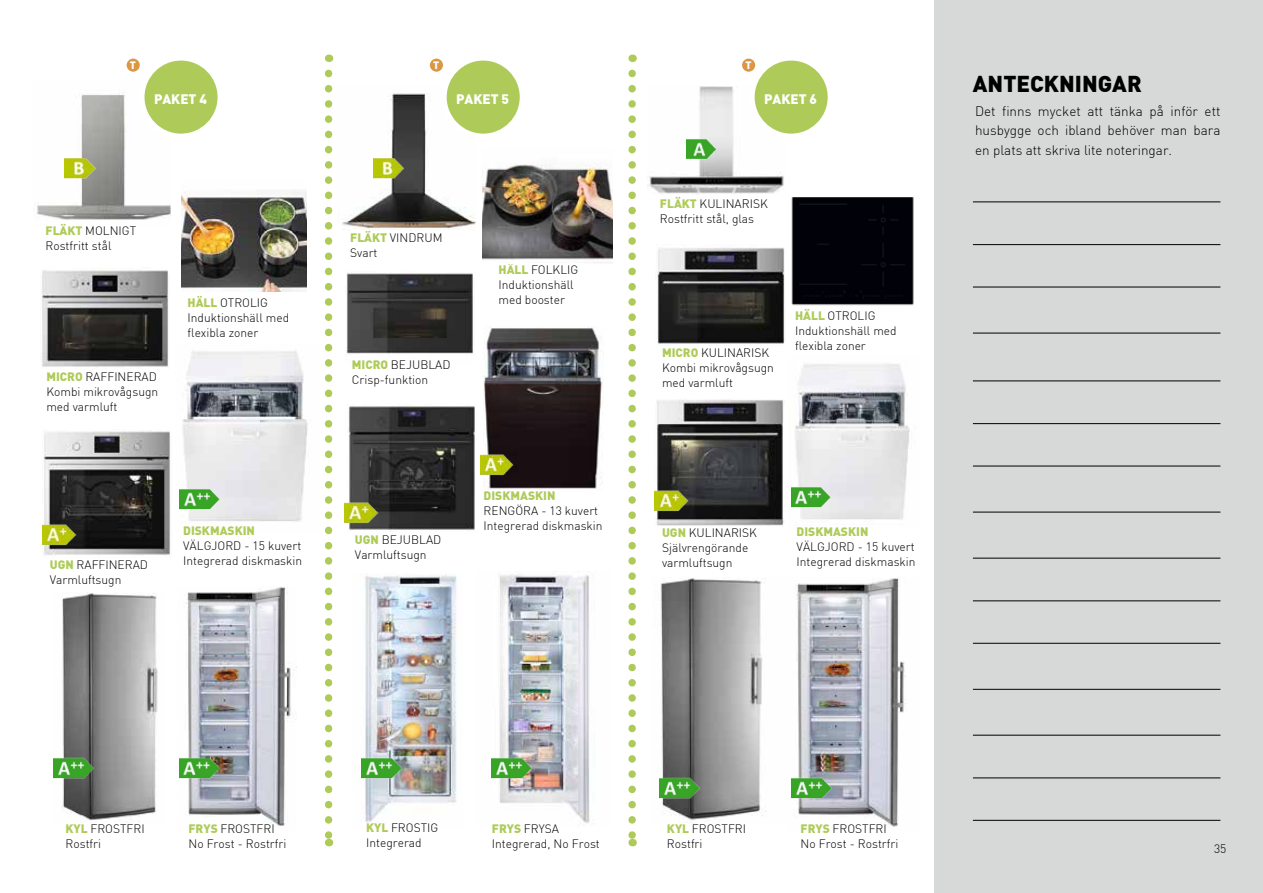
<style>
.page{position:relative;width:1263px;height:893px;background:#fff}
.page>*{position:absolute;margin:0;border:0;box-sizing:border-box;transform-origin:0 0}
.t1{font:900 22.5px "DIN";color:#000}
.t2{font:300 13.5px/19.5px "DIN";color:#000;text-align:justify}
.t3{font:900 13.5px "DIN";color:#fff}
.t4{font:300 12px/15px "DIN";color:#000}
.t5{font:900 12px "DIN";color:#aecb59}
.t6{font:900 10.5px "DIN";color:#fff}
.s1{font-weight:900;color:#aecb59}
</style>
<div class="page">
<img style="left:483px;top:326px;width:120px;height:164px">
<img style="left:36px;top:94px;width:135px;height:126px">
<img style="left:361px;top:573px;width:96px;height:250px">
<div style="left:934px;top:0;width:329px;height:893px;background:#d7d8d8"></div>
<div style="left:142px;top:58px;width:79px;height:79px;background:#aecb59;border-radius:50%"></div>
<div style="left:139px;top:55px;width:85px;height:85px;border:6px solid #fff;border-radius:50%"></div>
<svg style="left:325px;top:73px;width:7px;height:773px"></svg>
<svg style="left:628px;top:73px;width:8px;height:773px"></svg>
<img style="left:181px;top:191px;width:125px;height:101px">
<img style="left:41px;top:270px;width:127px;height:97px">
<div style="left:125px;top:57px;width:16px;height:16px;background:#da9744;border-radius:50%"></div>
<div style="left:124px;top:56px;width:19px;height:19px;border:3px solid #fff;border-radius:50%"></div>
<div style="left:428px;top:57px;width:16px;height:16px;background:#da9744;border-radius:50%"></div>
<div style="left:427px;top:56px;width:19px;height:19px;border:3px solid #fff;border-radius:50%"></div>
<div style="left:740px;top:57px;width:17px;height:16px;background:#da9744;border-radius:50%"></div>
<div style="left:739px;top:56px;width:19px;height:19px;border:3px solid #fff;border-radius:50%"></div>
<img style="left:342px;top:93px;width:133px;height:136px">
<img style="left:346px;top:273px;width:127px;height:81px">
<img style="left:348px;top:406px;width:127px;height:124px">
<img style="left:491px;top:574px;width:99px;height:249px">
<div style="left:444px;top:58px;width:79px;height:79px;background:#aecb59;border-radius:50%"></div>
<div style="left:441px;top:55px;width:85px;height:85px;border:6px solid #fff;border-radius:50%"></div>
<img style="left:647px;top:87px;width:137px;height:108px">
<div style="left:791px;top:198px;width:123px;height:108px;background:#010109"></div>
<img style="left:656px;top:248px;width:129px;height:96px">
<img style="left:656px;top:399px;width:128px;height:127px">
<img style="left:795px;top:363px;width:115px;height:157px">
<div style="left:752px;top:58px;width:79px;height:79px;background:#aecb59;border-radius:50%"></div>
<div style="left:749px;top:55px;width:85px;height:85px;border:6px solid #fff;border-radius:50%"></div>
<img style="left:659px;top:578px;width:107px;height:244px">
<img style="left:791px;top:578px;width:116px;height:249px">
<img style="left:483px;top:163px;width:130px;height:100px">
<img style="left:62px;top:592px;width:96px;height:230px">
<img style="left:186px;top:587px;width:109px;height:239px">
<img style="left:54px;top:756px;width:41px;height:23px">
<img style="left:179px;top:756px;width:41px;height:23px">
<img style="left:43px;top:431px;width:127px;height:124px">
<img style="left:42px;top:523px;width:35px;height:23px">
<img style="left:179px;top:350px;width:129px;height:172px">
<img style="left:180px;top:487px;width:41px;height:23px">
<img style="left:480px;top:452px;width:35px;height:23px">
<img style="left:344px;top:500px;width:35px;height:23px">
<img style="left:362px;top:756px;width:41px;height:23px">
<img style="left:492px;top:756px;width:40px;height:23px">
<img style="left:687px;top:137px;width:35px;height:24px">
<img style="left:373px;top:158px;width:35px;height:23px">
<img style="left:64px;top:158px;width:35px;height:23px">
<img style="left:791px;top:485px;width:41px;height:23px">
<img style="left:655px;top:488px;width:35px;height:23px">
<img style="left:660px;top:776px;width:41px;height:23px">
<img style="left:792px;top:776px;width:41px;height:23px">
<hr style="left:973px;top:202px;width:247px;height:1px;background:#000">
<hr style="left:973px;top:244px;width:247px;height:1px;background:#000">
<hr style="left:973px;top:287px;width:247px;height:1px;background:#000">
<hr style="left:973px;top:333px;width:247px;height:1px;background:#000">
<hr style="left:973px;top:381px;width:247px;height:1px;background:#000">
<hr style="left:973px;top:423px;width:247px;height:1px;background:#000">
<hr style="left:973px;top:466px;width:247px;height:1px;background:#000">
<hr style="left:973px;top:512px;width:247px;height:1px;background:#000">
<hr style="left:973px;top:558px;width:247px;height:1px;background:#000">
<hr style="left:973px;top:601px;width:247px;height:1px;background:#000">
<hr style="left:973px;top:643px;width:247px;height:1px;background:#000">
<hr style="left:973px;top:689px;width:247px;height:1px;background:#000">
<hr style="left:973px;top:735px;width:247px;height:1px;background:#000">
<hr style="left:973px;top:778px;width:247px;height:1px;background:#000">
<hr style="left:973px;top:820px;width:247px;height:1px;background:#000">
<p class="t6" style="left:130px;top:58px;width:8px">T</p>
<p class="t6" style="left:433px;top:58px;width:8px">T</p>
<p class="t6" style="left:745px;top:58px;width:8px">T</p>
<p class="t3" style="left:154px;top:90px;width:54px">PAKET 4</p>
<p class="t3" style="left:456px;top:90px;width:54px">PAKET 5</p>
<p class="t3" style="left:764px;top:90px;width:54px">PAKET 6</p>
<p class="t4" style="left:46px;top:223px;width:92px"><span class="s1">FLÄKT</span> MOLNIGT<br>Rostfritt stål</p>
<p class="t4" style="left:46px;top:370px;width:113px;text-align:justify"><span class="s1">MICRO</span> RAFFINERAD Kombi mikrovågsugn med varmluft</p>
<p class="t4" style="left:188px;top:295px;width:103px"><span class="s1">HÄLL</span> OTROLIG<br>Induktionshäll med flexibla zoner</p>
<p class="t4" style="left:50px;top:557px;width:100px"><span class="s1">UGN</span> RAFFINERAD<br>Varmluftsugn</p>
<p class="t5" style="left:183px;top:523px;width:73px">DISKMASKIN</p>
<p class="t4" style="left:183px;top:538px;width:120px">VÄLGJORD - 15 kuvert<br>Integrerad diskmaskin</p>
<p class="t4" style="left:350px;top:230px;width:94px"><span class="s1">FLÄKT</span> VINDRUM<br>Svart</p>
<p class="t4" style="left:352px;top:357px;width:100px"><span class="s1">MICRO</span> BEJUBLAD<br>Crisp-funktion</p>
<p class="t4" style="left:498px;top:262px;width:81px"><span class="s1">HÄLL</span> FOLKLIG<br>Induktionshäll med booster</p>
<p class="t4" style="left:355px;top:532px;width:88px"><span class="s1">UGN</span> BEJUBLAD<br>Varmluftsugn</p>
<p class="t5" style="left:484px;top:488px;width:73px">DISKMASKIN</p>
<p class="t4" style="left:484px;top:503px;width:120px">RENGÖRA - 13 kuvert<br>Integrerad diskmaskin</p>
<p class="t4" style="left:660px;top:196px;width:109px"><span class="s1">FLÄKT</span> KULINARISK<br>Rostfritt stål, glas</p>
<p class="t4" style="left:662px;top:345px;width:113px"><span class="s1">MICRO</span> KULINARISK<br>Kombi mikrovågsugn med varmluft</p>
<p class="t4" style="left:795px;top:308px;width:103px"><span class="s1">HÄLL</span> OTROLIG<br>Induktionshäll med flexibla zoner</p>
<p class="t4" style="left:662px;top:525px;width:96px"><span class="s1">UGN</span> KULINARISK<br>Självrengörande varmluftsugn</p>
<p class="t5" style="left:797px;top:524px;width:73px">DISKMASKIN</p>
<p class="t4" style="left:797px;top:539px;width:120px">VÄLGJORD - 15 kuvert<br>Integrerad diskmaskin</p>
<h1 class="t1" style="left:973px;top:69px;width:170px">ANTECKNINGAR</h1>
<p class="t2" style="left:975px;top:101px;width:247px">Det finns mycket att tänka på inför ett husbygge och ibland behöver man bara en plats att skriva lite noteringar.</p>
<p class="t4" style="left:66px;top:821px;width:81px"><span class="s1">KYL</span> FROSTFRI<br>Rostfri</p>
<p class="t4" style="left:188px;top:821px;width:99px"><span class="s1">FRYS</span> FROSTFRI<br>No Frost - Rostrfri</p>
<p class="t4" style="left:366px;top:820px;width:74px"><span class="s1">KYL</span> FROSTIG<br>Integrerad</p>
<p class="t4" style="left:492px;top:821px;width:109px"><span class="s1">FRYS</span> FRYSA<br>Integrerad, No Frost</p>
<p class="t4" style="left:667px;top:821px;width:81px"><span class="s1">KYL</span> FROSTFRI<br>Rostfri</p>
<p class="t4" style="left:800px;top:821px;width:99px"><span class="s1">FRYS</span> FROSTFRI<br>No Frost - Rostrfri</p>
<p class="t4" style="left:1214px;top:841px;width:14px">35</p>
</div>
